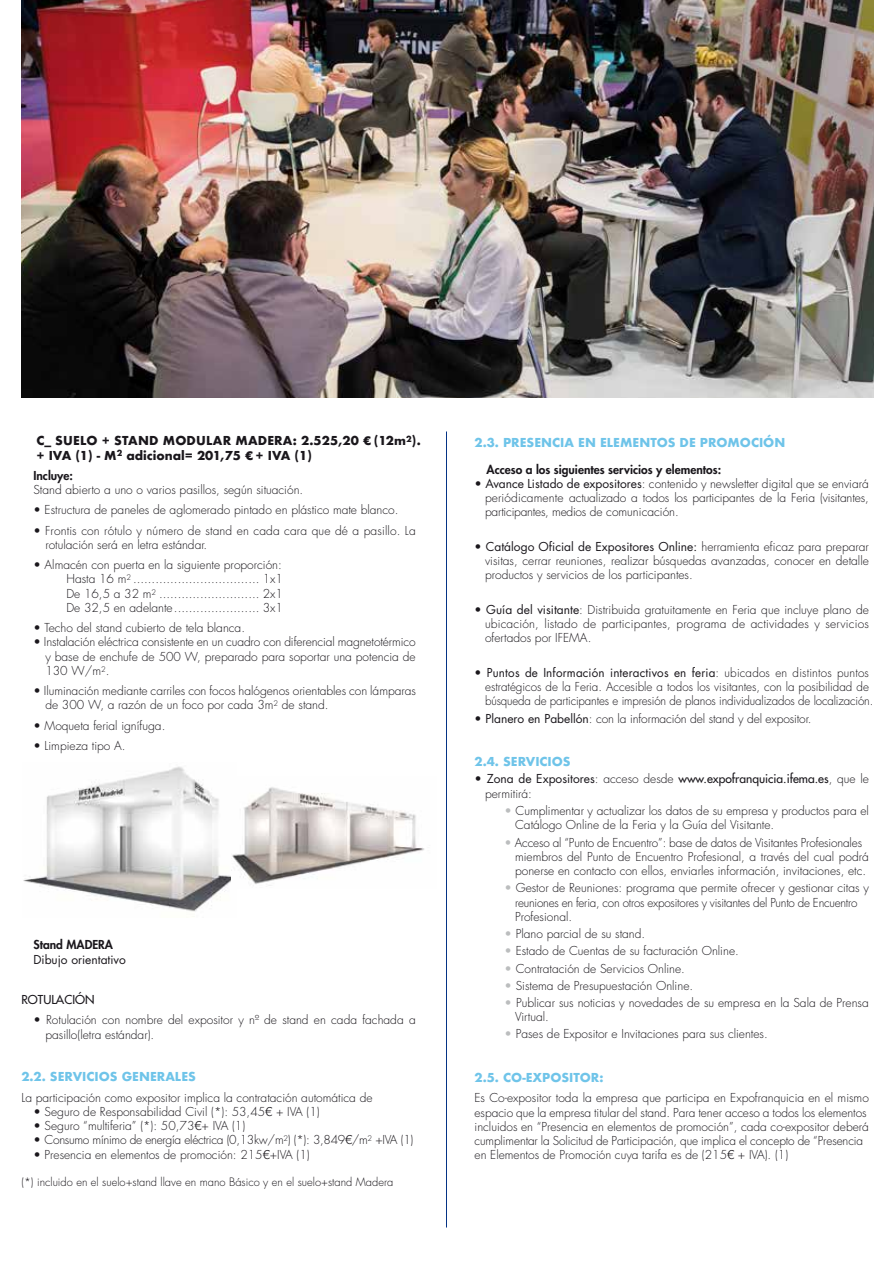
<style>
.page{position:relative;width:893px;height:1263px;background:#fff}
.page>*{position:absolute;margin:0;border:0;box-sizing:border-box;transform-origin:0 0}
.t1{font:300 12px/14.2px "Futura";color:#1a171c}
.t2{font:700 12px "Futura";color:#6fc4e9}
.t3{font:700 12px/14.2px "Futura";letter-spacing:.01em;color:#1a171c}
.t4{font:300 12px "Futura";letter-spacing:-.025em;color:#1a171c}
.t5{font:800 12px "Futura";color:#1a171c}
.t6{font:12px "Futura";color:#1a171c}
.t7{font:12px "Futura";color:#1a171c}
.t8{font:300 11.25px "Futura";color:#1a171c}
.s1{font-family:"Arial";font-weight:900}
.s2{font-family:"Helvetica Neue LT Std";font-size:12.75px}
.s3{font-weight:400}
.s4{color:#bbbdbe}
</style>
<div class="page">
<img style="left:23px;top:766px;width:208px;height:146px">
<img style="left:231px;top:787px;width:193px;height:99px">
<hr style="left:446px;top:431px;width:1px;height:796px;background:#053385">
<img style="left:21px;top:0;width:852px;height:398px">
<p class="t3" style="left:36px;top:434px;width:386px">C_ SUELO + STAND MODULAR MADERA: 2.525,20 <span class="s1">€</span> (12m<sup>2</sup>). + IVA (1) - M<sup>2</sup> adicional= 201,75 <span class="s1">€</span> + IVA (1)</p>
<p class="t5" style="left:33px;top:467px;width:41px">Incluye:</p>
<p class="t1" style="left:33px;top:483px;width:271px">Stand abierto a uno o varios pasillos, según situación.</p>
<p class="t1" style="left:33px;top:503px;width:367px">• Estructura de paneles de aglomerado pintado en plástico mate blanco.</p>
<p class="t1" style="left:45px;top:523px;width:372px;text-indent:-12px">• Frontis con rótulo y número de stand en cada cara que dé a pasillo. La rotulación será en letra estándar.</p>
<p class="t1" style="left:66px;top:558px;width:218px;text-align:justify;text-indent:-33px">• Almacén con puerta en la siguiente proporción:<br>Hasta 16 m<sup>2</sup> .................................. 1x1<br>De 16,5 a 32 m<sup>2</sup> ........................... 2x1<br>De 32,5 en adelante....................... 3x1</p>
<p class="t1" style="left:33px;top:621px;width:213px">• Techo del stand cubierto de tela blanca.</p>
<p class="t1" style="left:45px;top:635px;width:372px;text-align:justify;text-indent:-12px">• Instalación eléctrica consistente en un cuadro con diferencial magnetotérmico y base de enchufe de 500 W, preparado para soportar una potencia de 130 W/m<sup>2</sup>.</p>
<p class="t1" style="left:45px;top:684px;width:372px;text-indent:-12px">• Iluminación mediante carriles con focos halógenos orientables con lámparas de 300 W, a razón de un foco por cada 3m<sup>2</sup> de stand.</p>
<p class="t1" style="left:33px;top:718px;width:134px">• Moqueta ferial ignífuga.</p>
<p class="t1" style="left:33px;top:738px;width:94px">• Limpieza tipo A.</p>
<p class="t5" style="left:33px;top:937px;width:81px">Stand MADERA</p>
<p class="t6" style="left:33px;top:951px;width:94px">Dibujo orientativo</p>
<p class="t7" style="left:21px;top:992px;width:75px">ROTULACIÓN</p>
<p class="t1" style="left:45px;top:1013px;width:372px;text-indent:-12px">• Rotulación con nombre del expositor y nº de stand en cada fachada a pasillo(letra estándar).</p>
<p class="t2" style="left:21px;top:1068px;width:176px">2.2. SERVICIOS GENERALES</p>
<p class="t1" style="left:21px;top:1090px;width:353px">La participación como expositor implica la contratación automática de</p>
<p class="t1" style="left:33px;top:1104px;width:288px">• Seguro de Responsabilidad Civil (*): 53,45<span class="s2">€</span> + IVA (1)</p>
<p class="t1" style="left:33px;top:1119px;width:213px">• Seguro “multiferia” (*): 50,73<span class="s2">€</span>+ IVA (1)</p>
<p class="t4" style="left:33px;top:1132px;width:381px">• Consumo mínimo de energía eléctrica (0,13kw/m<sup>2</sup>) (*): 3,849<span class="s2">€</span>/m<sup>2</sup> +IVA (1)</p>
<p class="t1" style="left:33px;top:1147px;width:278px">• Presencia en elementos de promoción: 215<span class="s2">€</span>+IVA (1)</p>
<p class="t8" style="left:21px;top:1174px;width:373px">(*) incluido en el suelo+stand llave en mano Básico y en el suelo+stand Madera</p>
<p class="t2" style="left:475px;top:434px;width:312px">2.3. PRESENCIA EN ELEMENTOS DE PROMOCIÓN</p>
<p class="t5" style="left:487px;top:461px;width:236px">Acceso a los siguientes servicios y elementos:</p>
<p class="t1" style="left:485px;top:477px;width:385px;text-align:justify;text-indent:-10px">• <span class="s3">Avance Listado de expositores</span>: contenido y newsletter digital que se enviará periódicamente actualizado a todos los participantes de la Feria (visitantes, participantes, medios de comunicación.</p>
<p class="t1" style="left:485px;top:540px;width:385px;text-align:justify;text-indent:-10px"><span class="s3">• Catálogo Oficial de Expositores Online:</span> herramienta eficaz para preparar visitas, cerrar reuniones, realizar búsquedas avanzadas, conocer en detalle productos y servicios de los participantes.</p>
<p class="t1" style="left:485px;top:603px;width:385px;text-align:justify;text-indent:-10px"><span class="s3">• Guía del visitante</span>: Distribuida gratuitamente en Feria que incluye plano de ubicación, listado de participantes, programa de actividades y servicios ofertados por IFEMA.</p>
<p class="t1" style="left:485px;top:666px;width:390px;text-indent:-10px"><span class="s3">• Puntos de Información interactivos en feria</span>: ubicados en distintos puntos estratégicos de la Feria. Accesible a todos los visitantes, con la posibilidad de búsqueda de participantes e impresión de planos individualizados de localización.</p>
<p class="t1" style="left:475px;top:711px;width:338px"><span class="s3">• Planero en Pabellón</span>: con la información del stand y del expositor.</p>
<p class="t2" style="left:475px;top:753px;width:98px">2.4. SERVICIOS</p>
<p class="t1" style="left:485px;top:772px;width:385px;text-indent:-10px">• <span class="s3">Zona de Expositores</span>: acceso desde <span class="s3">www.expofranquicia.ifema.es</span>, que le permitirá:</p>
<p class="t1" style="left:515px;top:804px;width:355px;text-indent:-10px"><span class="s4">•</span> Cumplimentar y actualizar los datos de su empresa y productos para el<br>Catálogo Online de la Feria y la Guía del Visitante.</p>
<p class="t1" style="left:515px;top:835px;width:355px;text-indent:-10px"><span class="s4">•</span> Acceso al “Punto de Encuentro”: base de datos de Visitantes Profesionales miembros del Punto de Encuentro Profesional, a través del cual podrá ponerse en contacto con ellos, enviarles información, invitaciones, etc.</p>
<p class="t1" style="left:515px;top:881px;width:355px;text-indent:-10px"><span class="s4">•</span> Gestor de Reuniones: programa que permite ofrecer y gestionar citas y reuniones en feria, con otros expositores y visitantes del Punto de Encuentro<br>Profesional.</p>
<p class="t1" style="left:505px;top:927px;width:142px"><span class="s4">•</span> Plano parcial de su stand.</p>
<p class="t1" style="left:505px;top:944px;width:236px"><span class="s4">•</span> Estado de Cuentas de su facturación Online.</p>
<p class="t1" style="left:505px;top:961px;width:182px"><span class="s4">•</span> Contratación de Servicios Online.</p>
<p class="t1" style="left:505px;top:978px;width:190px"><span class="s4">•</span> Sistema de Presupuestación Online.</p>
<p class="t1" style="left:515px;top:996px;width:355px;text-indent:-10px"><span class="s4">•</span> Publicar sus noticias y novedades de su empresa en la Sala de Prensa<br>Virtual.</p>
<p class="t1" style="left:505px;top:1027px;width:265px"><span class="s4">•</span> Pases de Expositor e Invitaciones para sus clientes.</p>
<p class="t2" style="left:475px;top:1069px;width:130px">2.5. CO-EXPOSITOR:</p>
<p class="t1" style="left:475px;top:1091px;width:396px">Es Co-expositor toda la empresa que participa en Expofranquicia en el mismo espacio que la empresa titular del stand. Para tener acceso a todos los elementos incluidos en “Presencia en elementos de promoción”, cada co-expositor deberá cumplimentar la Solicitud de Participación, que implica el concepto de “Presencia en Elementos de Promoción cuya tarifa es de (215<span class="s2">€</span> + IVA). (1)</p>
</div>
